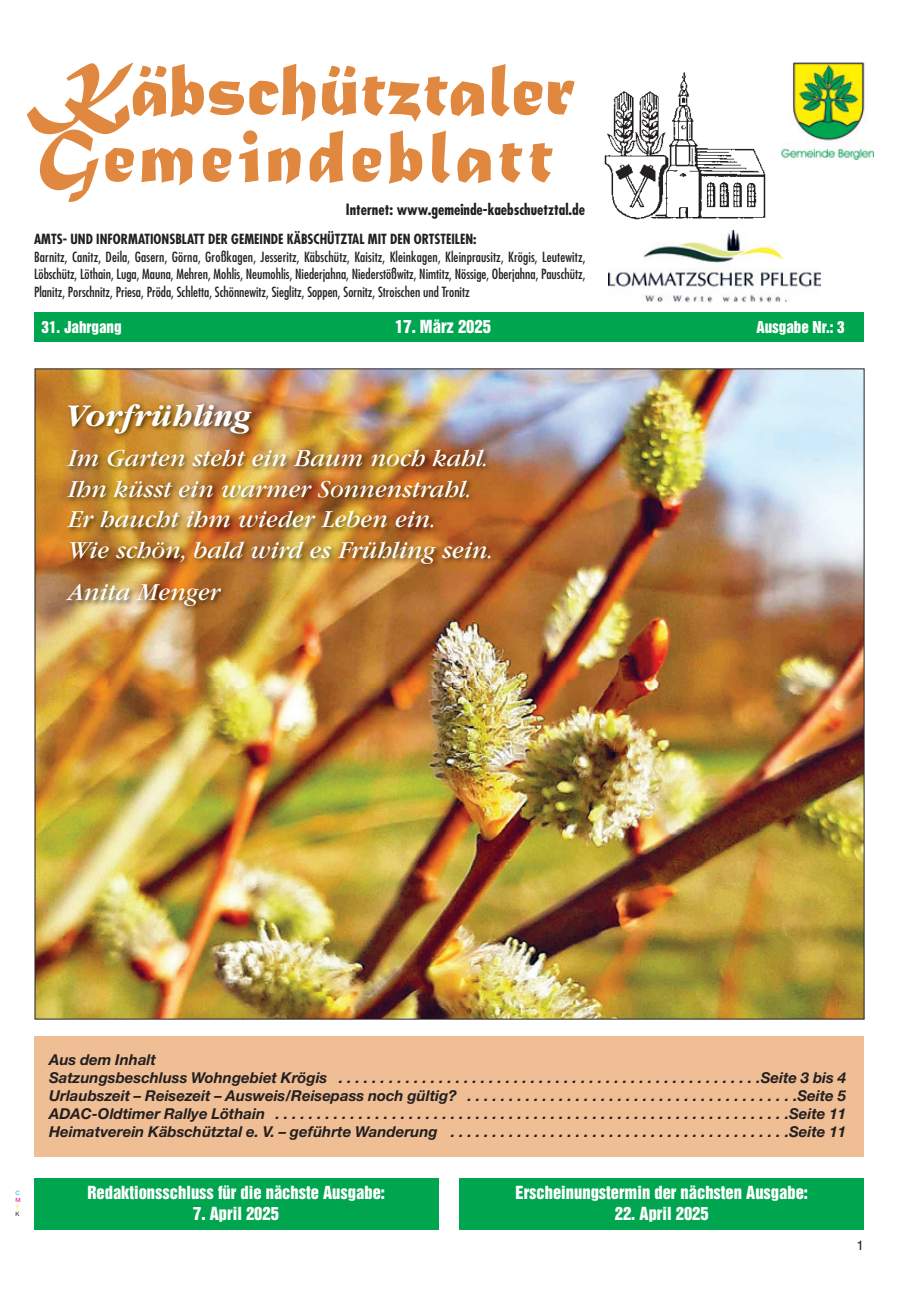
<style>
.page{position:relative;width:915px;height:1293px;background:#fff}
.page>*{position:absolute;margin:0;border:0;box-sizing:border-box;transform-origin:0 0}
.t1{font:78.75px/66.8px "Matura MT Script Capitals";color:#e08740}
.t2{font:italic 700 33px "Garamond";color:#fff}
.t3{font:italic 25.5px/30.6px "Garamond";color:#fff}
.t4{font:16.5px "Helvetica Inserat";color:#fff}
.t5{font:700 condensed 15.15px "Futura";color:#231f20}
.t6{font:italic 700 15px/18px "Helvetica Neue";color:#231f20}
.t7{font:15px "Helvetica Inserat";color:#fff}
.t8{font:condensed 13.65px/17.7px "Futura";color:#231f20;text-align:justify}
.t9{font:700 condensed 13.65px "Futura";color:#231f20}
.t10{font:13.5px "Helvetica";color:#231f20}
.t11{font:6px "Helvetica Neue";color:#00aeef}
.t12{font:6px "Helvetica Neue";color:#ed028c}
.t13{font:6px "Helvetica Neue";color:#fff101}
.t14{font:6px "Helvetica Neue";color:#231f20}
</style>
<div class="page">
<div style="left:34px;top:312px;width:829px;height:30px;background:#00a54f"></div>
<img style="left:604px;top:72px;width:161px;height:147px">
<img style="left:608px;top:230px;width:211px;height:72px">
<div style="left:459px;top:1178px;width:404px;height:51px;background:#00a54f"></div>
<div style="left:34px;top:1178px;width:404px;height:51px;background:#00a54f"></div>
<img style="left:37px;top:370px;width:825px;height:647px">
<img style="left:781px;top:63px;width:92px;height:97px">
<img style="left:58px;top:395px;width:798px;height:293px">
<div style="left:34px;top:1036px;width:829px;height:121px;background:#efbe94"></div>
<h1 class="t1" style="left:34px;top:61px;width:538px">Käbschütztaler<br>Gemeindeblatt</h1>
<p class="t9" style="left:34px;top:233px;width:444px">AMTS- UND INFORMATIONSBLATT DER GEMEINDE KÄBSCHÜTZTAL MIT DEN ORTSTEILEN:</p>
<p class="t8" style="left:34px;top:249px;width:552px">Barnitz, Canitz, Deila, Gasern, Görna, Großkagen, Jesseritz, Käbschütz, Kaisitz, Kleinkagen, Kleinprausitz, Krögis, Leutewitz, Löbschütz, Löthain, Luga, Mauna, Mehren, Mohlis, Neumohlis, Niederjahna, Niederstößwitz, Nimtitz, Nössige, Oberjahna, Pauschütz, Planitz, Porschnitz, Priesa, Pröda, Schletta, Schönnewitz, Sieglitz, Soppen, Sornitz, Stroischen und Tronitz</p>
<p class="t5" style="left:346px;top:203px;width:241px">Internet: www.gemeinde-kaebschuetztal.de</p>
<p class="t7" style="left:42px;top:321px;width:81px">31. Jahrgang</p>
<p class="t4" style="left:395px;top:320px;width:97px">17. März 2025</p>
<p class="t7" style="left:756px;top:321px;width:90px">Ausgabe Nr.: 3</p>
<h2 class="t2" style="left:68px;top:402px;width:187px">Vorfrühling</h2>
<h3 class="t3" style="left:68px;top:444px;width:426px">Im Garten steht ein Baum noch kahl.<br>Ihn küsst ein warmer Sonnenstrahl.<br>Er haucht ihm wieder Leben ein.<br>Wie schön, bald wird es Frühling sein.</h3>
<h3 class="t3" style="left:68px;top:578px;width:154px">Anita Menger</h3>
<p class="t11" style="left:15px;top:1190px;width:6px">C</p>
<p class="t12" style="left:15px;top:1197px;width:7px">M</p>
<p class="t13" style="left:15px;top:1204px;width:5px">Y</p>
<p class="t14" style="left:15px;top:1211px;width:6px">K</p>
<p class="t6" style="left:49px;top:1052px;width:798px">Aus dem Inhalt<br>Satzungsbeschluss Wohngebiet Krögis . . . . . . . . . . . . . . . . . . . . . . . . . . . . . . . . . . . . . . . . . . . . . . . . . . .Seite 3 bis 4<br>Urlaubszeit – Reisezeit – Ausweis/Reisepass noch gültig? . . . . . . . . . . . . . . . . . . . . . . . . . . . . . . . . . . . . . . . .Seite 5<br>ADAC-Oldtimer Rallye Löthain . . . . . . . . . . . . . . . . . . . . . . . . . . . . . . . . . . . . . . . . . . . . . . . . . . . . . . . . . . . . . .Seite 11<br>Heimatverein Käbschütztal e. V. – geführte Wanderung . . . . . . . . . . . . . . . . . . . . . . . . . . . . . . . . . . . . . . . . .Seite 11</p>
<p class="t4" style="left:87px;top:1185px;width:299px">Redaktionsschluss für die nächste Ausgabe:</p>
<p class="t4" style="left:193px;top:1206px;width:87px">7. April 2025</p>
<p class="t4" style="left:515px;top:1185px;width:294px">Erscheinungstermin der nächsten Ausgabe:</p>
<p class="t4" style="left:614px;top:1206px;width:95px">22. April 2025</p>
<p class="t10" style="left:856px;top:1237px;width:9px">1</p>
</div>
